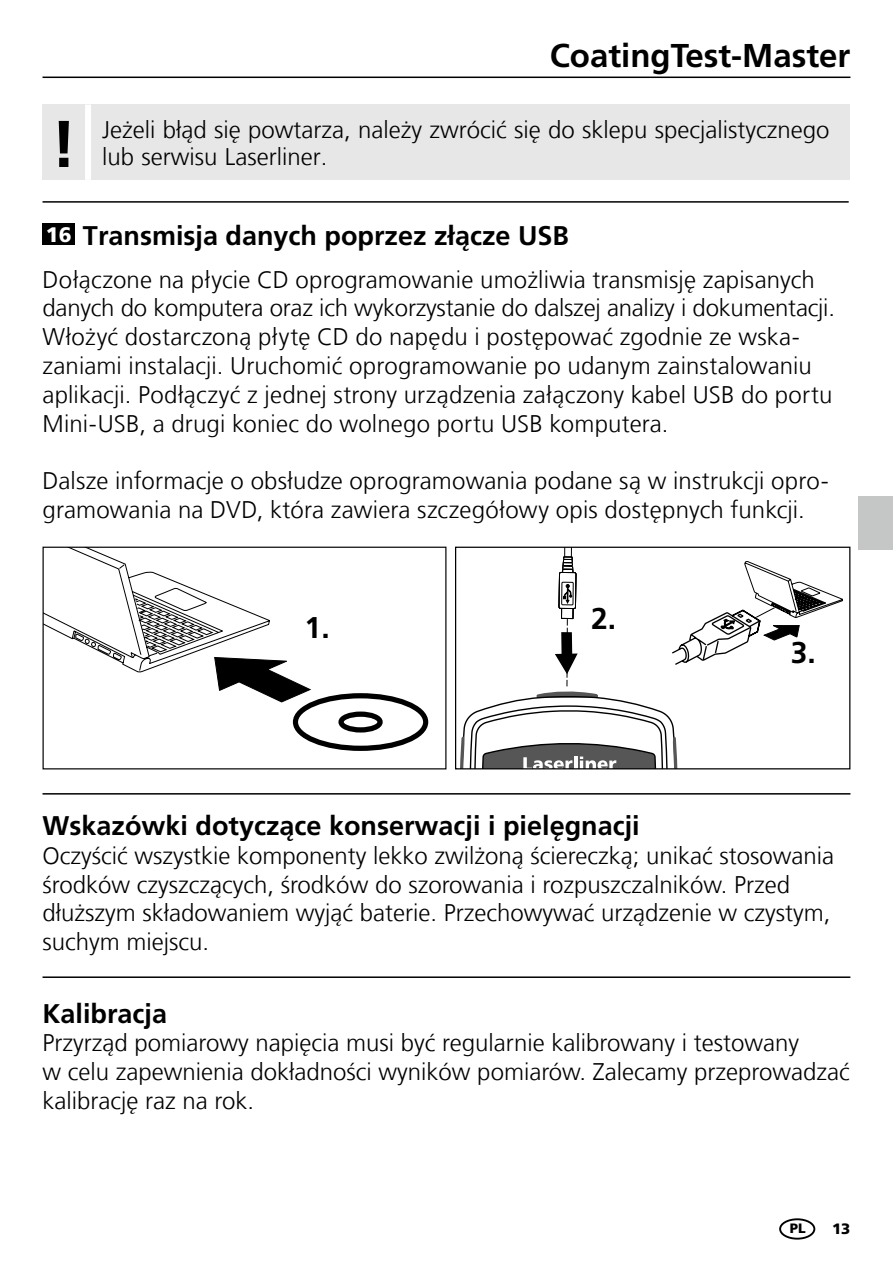
<style>
.page{position:relative;width:893px;height:1263px;background:#fff}
.page>*{position:absolute;margin:0;border:0;box-sizing:border-box;transform-origin:0 0}
.t1{font:700 66px "Frutiger LT Com";color:#000}
.t2{font:700 33px "Frutiger LT Com";color:#000}
.t3{font:700 30px "Frutiger LT Com";color:#000}
.t4{font:700 27px "Frutiger LT Com";color:#000}
.t5{font:300 24px/28.8px "Frutiger LT Com";color:#000}
.t6{font:900 15px "Frutiger LT Com";color:#000}
.t7{font:900 13.5px "Frutiger LT Com";color:#000}
.s1{font-weight:900;font-size:21px;color:#fff}
</style>
<div class="page">
<hr style="left:43px;top:77px;width:807px;height:1px;background:#000">
<div style="left:779px;top:1218px;width:36px;height:21px;border:2px solid #000;border-radius:50%"></div>
<hr style="left:43px;top:201px;width:806px;height:2px;background:#000">
<div style="left:43px;top:224px;width:32px;height:21px;background:#000"></div>
<svg style="left:459px;top:547px;width:384px;height:222px"></svg>
<svg style="left:45px;top:549px;width:267px;height:154px"></svg>
<div style="left:293px;top:693px;width:135px;height:58px;border:5px solid #000;border-radius:50%"></div>
<svg style="left:341px;top:714px;width:39px;height:16px"></svg>
<div style="left:338px;top:711px;width:45px;height:21px;border:5px solid #000;border-radius:50%"></div>
<div style="left:43px;top:547px;width:403px;height:222px;border:1px solid #000"></div>
<div style="left:43px;top:105px;width:807px;height:75px;background:#e7e7e7"></div>
<div style="left:85px;top:105px;width:6px;height:75px;background:#fff"></div>
<hr style="left:43px;top:976px;width:807px;height:2px;background:#000">
<hr style="left:43px;top:793px;width:807px;height:1px;background:#000">
<div style="left:859px;top:496px;width:34px;height:53px;background:#c5c6c6"></div>
<h1 class="t1" style="left:51px;top:105px;width:27px">!</h1>
<h2 class="t2" style="left:550px;top:36px;width:302px">CoatingTest-Master</h2>
<p class="t5" style="left:102px;top:115px;width:729px">Jeżeli błąd się powtarza, należy zwrócić się do sklepu specjalistycznego</p>
<p class="t5" style="left:102px;top:142px;width:227px">lub serwisu Laserliner.</p>
<p class="t4" style="left:46px;top:220px;width:525px"><span class="s1">16</span> Transmisja danych poprzez złącze USB</p>
<p class="t5" style="left:43px;top:265px;width:794px">Dołączone na płycie CD oprogramowanie umożliwia transmisję zapisanych danych do komputera oraz ich wykorzystanie do dalszej analizy i dokumentacji.<br>Włożyć dostarczoną płytę CD do napędu i postępować zgodnie ze wska&shy;zaniami instalacji. Uruchomić oprogramowanie po udanym zainstalowaniu aplikacji. Podłączyć z jednej strony urządzenia załączony kabel USB do portu Mini-USB, a drugi koniec do wolnego portu USB komputera.</p>
<p class="t5" style="left:43px;top:467px;width:788px">Dalsze informacje o obsłudze oprogramowania podane są w instrukcji opro&shy;gramowania na DVD, która zawiera szczegółowy opis dostępnych funkcji.</p>
<p class="t3" style="left:305px;top:609px;width:27px">1.</p>
<p class="t3" style="left:591px;top:600px;width:27px">2.</p>
<p class="t3" style="left:791px;top:635px;width:27px">3.</p>
<p class="t4" style="left:43px;top:810px;width:599px">Wskazówki dotyczące konserwacji i pielęgnacji</p>
<p class="t5" style="left:43px;top:841px;width:793px">Oczyścić wszystkie komponenty lekko zwilżoną ściereczką; unikać stosowania środków czyszczących, środków do szorowania i rozpuszczalników. Przed dłuższym składowaniem wyjąć baterie. Przechowywać urządzenie w czystym, suchym miejscu.</p>
<p class="t4" style="left:43px;top:997px;width:126px">Kalibracja</p>
<p class="t5" style="left:43px;top:1029px;width:809px">Przyrząd pomiarowy napięcia musi być regularnie kalibrowany i testowany<br>w celu zapewnienia dokładności wyników pomiarów. Zalecamy przeprowadzać kalibrację raz na rok.</p>
<p class="t7" style="left:790px;top:1220px;width:17px">PL</p>
<p class="t6" style="left:832px;top:1219px;width:20px">13</p>
</div>
